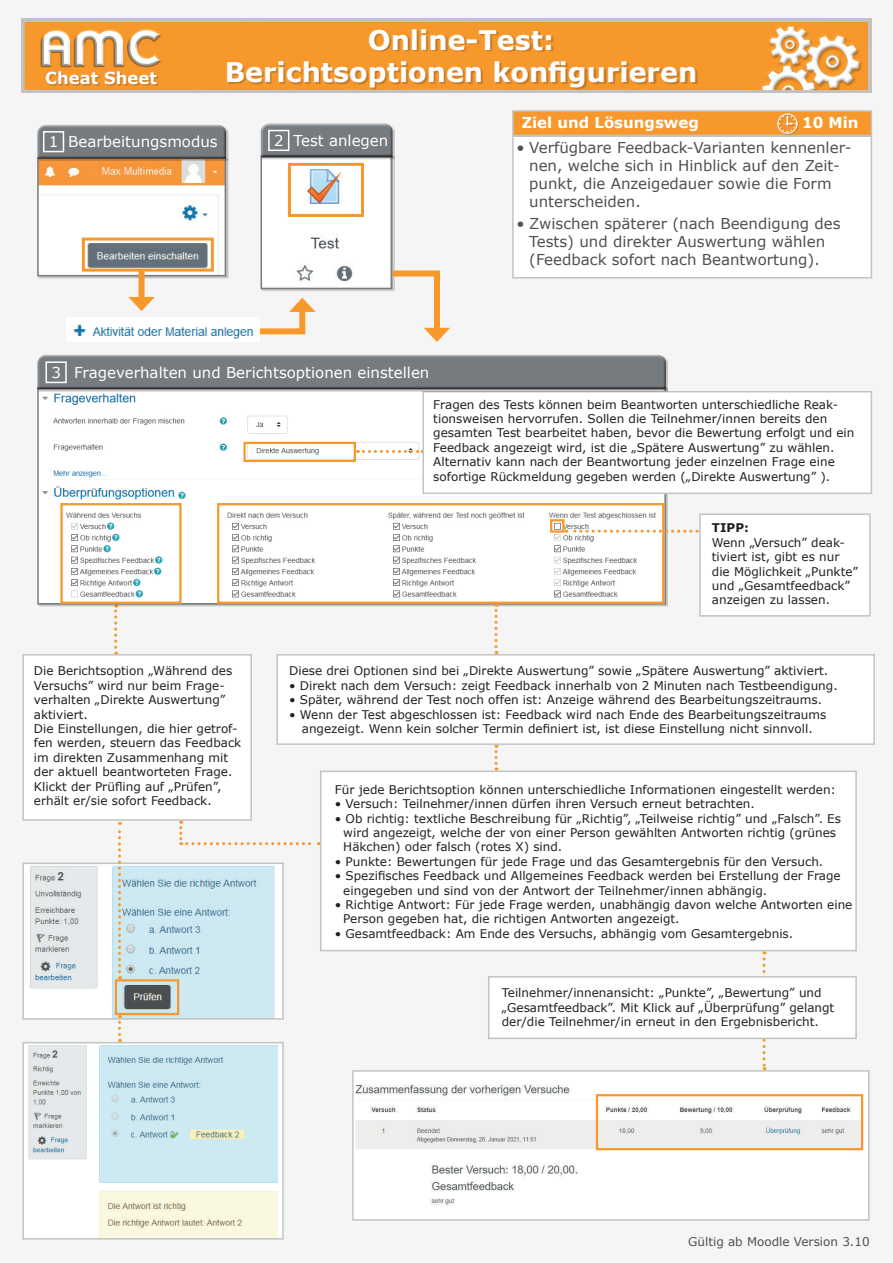
<style>
.page{position:relative;width:893px;height:1263px;background:#f5f5f5}
.page>*{position:absolute;margin:0;border:0;box-sizing:border-box;transform-origin:0 0}
.t1{font:700 27px "Verdana";color:#fff}
.t2{font:700 16.5px "Verdana";color:#fff}
.t3{font:15px/18px "Verdana";color:#4d4f51}
.t4{font:15px "Verdana";color:#fff}
.t5{font:700 15px "Verdana";color:#fff}
.t6{font:12px/14.4px "Verdana";color:#231f20}
.t7{font:12px "Verdana";color:#4d4f51}
.t8{font:700 12px "Verdana";color:#231f20}
</style>
<div class="page">
<img style="left:22px;top:18px;width:849px;height:75px">
<div style="left:228px;top:30px;width:469px;height:59px;background:#231f20;opacity:.25"></div>
<div style="left:47px;top:72px;width:111px;height:14px;background:#231f20;opacity:.25"></div>
<div style="left:512px;top:135px;width:360px;height:144px;background:#fff;border:2px solid #c2c3c3"></div>
<div style="left:512px;top:110px;width:360px;height:26px;background:#f7982c;border:2px solid #c2c3c3"></div>
<div style="left:778px;top:114px;width:21px;height:21px;background:#231f20;opacity:.25"></div>
<img style="left:777px;top:113px;width:20px;height:20px">
<img style="left:42px;top:393px;width:619px;height:205px">
<svg style="left:566px;top:530px;width:131px;height:3px"></svg>
<div style="left:38px;top:158px;width:190px;height:120px;background:#231f20;opacity:.25"></div>
<img style="left:40px;top:161px;width:183px;height:112px">
<div style="left:37px;top:157px;width:189px;height:119px;border:2px solid #767b7f"></div>
<div style="left:82px;top:238px;width:132px;height:34px;border:3px solid #f7982c"></div>
<div style="left:261px;top:157px;width:134px;height:135px;background:#231f20;opacity:.25"></div>
<img style="left:263px;top:159px;width:127px;height:127px">
<div style="left:260px;top:156px;width:133px;height:133px;border:2px solid #767b7f"></div>
<div style="left:139px;top:271px;width:6px;height:31px;background:#f7982c"></div>
<svg style="left:128px;top:297px;width:27px;height:14px"></svg>
<svg style="left:260px;top:298px;width:56px;height:37px"></svg>
<svg style="left:494px;top:745px;width:3px;height:25px"></svg>
<div style="left:243px;top:442px;width:113px;height:20px;border:2px solid #f7982c"></div>
<svg style="left:357px;top:450px;width:65px;height:3px"></svg>
<div style="left:422px;top:391px;width:450px;height:103px;background:#fff;border:2px solid #c2c3c3"></div>
<div style="left:60px;top:503px;width:122px;height:101px;border:2px solid #f7982c"></div>
<svg style="left:387px;top:268px;width:53px;height:47px"></svg>
<div style="left:550px;top:519px;width:14px;height:14px;border:2px solid #f7982c"></div>
<div style="left:699px;top:513px;width:172px;height:104px;background:#fff;border:2px solid #c2c3c3"></div>
<div style="left:276px;top:654px;width:599px;height:91px;background:#fff;border:2px solid #c2c3c3"></div>
<div style="left:320px;top:770px;width:537px;height:181px;background:#fff;border:2px solid #c2c3c3"></div>
<svg style="left:763px;top:951px;width:3px;height:119px"></svg>
<img style="left:30px;top:979px;width:245px;height:38px">
<div style="left:22px;top:862px;width:262px;height:158px;border:2px solid #c2c3c3"></div>
<svg style="left:22px;top:604px;width:297px;height:375px"></svg>
<div style="left:288px;top:163px;width:76px;height:54px;border:3px solid #f7982c"></div>
<img style="left:28px;top:1045px;width:250px;height:191px">
<div style="left:22px;top:1042px;width:262px;height:197px;border:2px solid #c2c3c3"></div>
<div style="left:115px;top:979px;width:64px;height:36px;border:2px solid #f7982c"></div>
<svg style="left:118px;top:1015px;width:3px;height:27px"></svg>
<div style="left:217px;top:503px;width:447px;height:101px;border:2px solid #f7982c"></div>
<img style="left:355px;top:1085px;width:509px;height:120px">
<div style="left:352px;top:1070px;width:518px;height:151px;border:2px solid #c2c3c3"></div>
<div style="left:596px;top:1094px;width:267px;height:56px;border:2px solid #f7982c"></div>
<div style="left:488px;top:976px;width:369px;height:63px;background:#fff;border:2px solid #c2c3c3"></div>
<svg style="left:494px;top:604px;width:3px;height:50px"></svg>
<div style="left:434px;top:273px;width:6px;height:60px;background:#f7982c"></div>
<svg style="left:424px;top:328px;width:26px;height:14px"></svg>
<img style="left:73px;top:324px;width:181px;height:15px">
<div style="left:38px;top:125px;width:190px;height:36px;background:#231f20;opacity:.25"></div>
<div style="left:36px;top:122px;width:191px;height:37px;background:#fff;opacity:.75"></div>
<div style="left:36px;top:127px;width:191px;height:32px;background:#231f20;opacity:.75"></div>
<div style="left:43px;top:131px;width:21px;height:21px;border:2px solid #fff"></div>
<div style="left:261px;top:124px;width:134px;height:35px;background:#d2d1d1"></div>
<div style="left:260px;top:120px;width:134px;height:38px;background:#fff;opacity:.75"></div>
<div style="left:260px;top:126px;width:135px;height:32px;background:#231f20;opacity:.75"></div>
<div style="left:268px;top:130px;width:21px;height:21px;border:2px solid #fff"></div>
<div style="left:38px;top:355px;width:630px;height:37px;background:#231f20;opacity:.25"></div>
<div style="left:37px;top:352px;width:630px;height:38px;background:#fff;opacity:.75"></div>
<div style="left:37px;top:357px;width:630px;height:34px;background:#231f20;opacity:.75"></div>
<div style="left:45px;top:361px;width:22px;height:22px;border:2px solid #fff"></div>
<h1 class="t1" style="left:368px;top:21px;width:188px">Online-Test:</h1>
<h2 class="t2" style="left:45px;top:66px;width:113px">Cheat Sheet</h2>
<h1 class="t1" style="left:225px;top:53px;width:474px">Berichtsoptionen konfigurieren</h1>
<p class="t5" style="left:522px;top:112px;width:179px">Ziel und Lösungsweg</p>
<p class="t5" style="left:802px;top:112px;width:58px">10 Min</p>
<p class="t3" style="left:529px;top:138px;width:324px;text-indent:-13px">• Verfügbare Feedback-Varianten kennenler&shy;nen, welche sich in Hinblick auf den Zeit&shy;punkt, die Anzeigedauer sowie die Form unterscheiden.</p>
<p class="t3" style="left:516px;top:214px;width:326px;text-align:center">• Zwischen späterer (nach Beendigung des<br>Tests) und direkter Auswertung wählen (Feedback sofort nach Beantwortung).</p>
<p class="t4" style="left:49px;top:131px;width:170px">1 Bearbeitungsmodus</p>
<p class="t4" style="left:274px;top:131px;width:116px">2 Test anlegen</p>
<p class="t4" style="left:51px;top:362px;width:380px">3 Frageverhalten und Berichtsoptionen einstellen</p>
<p class="t6" style="left:433px;top:397px;width:423px">Fragen des Tests können beim Beantworten unterschiedliche Reak&shy;tionsweisen hervorrufen. Sollen die Teilnehmer/innen bereits den gesamten Test bearbeitet haben, bevor die Bewertung erfolgt und ein Feedback angezeigt wird, ist die „Spätere Auswertung” zu wählen.<br>Alternativ kann nach der Beantwortung jeder einzelnen Frage eine sofortige Rückmeldung gegeben werden („Direkte Auswertung” ).</p>
<p class="t8" style="left:712px;top:520px;width:39px">TIPP:</p>
<p class="t6" style="left:712px;top:535px;width:148px">Wenn „Versuch” deak&shy;tiviert ist, gibt es nur die Möglichkeit „Punkte” und „Gesamtfeedback” anzeigen zu lassen.</p>
<p class="t6" style="left:34px;top:664px;width:209px">Die Berichtsoption „Während des<br>Versuchs” wird nur beim Frage&shy;verhalten „Direkte Auswertung” aktiviert.<br>Die Einstellungen, die hier getrof&shy;fen werden, steuern das Feedback im direkten Zusammenhang mit der aktuell beantworteten Frage.<br>Klickt der Prüfling auf „Prüfen”, erhält er/sie sofort Feedback.</p>
<p class="t6" style="left:289px;top:664px;width:541px">Diese drei Optionen sind bei „Direkte Auswertung” sowie „Spätere Auswertung” aktiviert.</p>
<p class="t6" style="left:289px;top:678px;width:550px">• Direkt nach dem Versuch: zeigt Feedback innerhalb von 2 Minuten nach Testbeendigung.</p>
<p class="t6" style="left:289px;top:692px;width:534px">• Später, während der Test noch offen ist: Anzeige während des Bearbeitungszeitraums.</p>
<p class="t6" style="left:289px;top:707px;width:539px;text-align:center">• Wenn der Test abgeschlossen ist: Feedback wird nach Ende des Bearbeitungszeitraums angezeigt. Wenn kein solcher Termin definiert ist, ist diese Einstellung nicht sinnvoll.</p>
<p class="t6" style="left:335px;top:782px;width:503px">Für jede Berichtsoption können unterschiedliche Informationen eingestellt werden:</p>
<p class="t6" style="left:335px;top:796px;width:421px">• Versuch: Teilnehmer/innen dürfen ihren Versuch erneut betrachten.</p>
<p class="t6" style="left:343px;top:811px;width:499px;text-indent:-8px">• Ob richtig: textliche Beschreibung für „Richtig”, „Teilweise richtig” und „Falsch”. Es wird angezeigt, welche der von einer Person gewählten Antworten richtig (grünes<br>Häkchen) oder falsch (rotes X) sind.</p>
<p class="t6" style="left:335px;top:854px;width:490px">• Punkte: Bewertungen für jede Frage und das Gesamtergebnis für den Versuch.</p>
<p class="t6" style="left:343px;top:868px;width:499px;text-indent:-8px">• Spezifisches Feedback und Allgemeines Feedback werden bei Erstellung der Frage eingegeben und sind von der Antwort der Teilnehmer/innen abhängig.</p>
<p class="t6" style="left:343px;top:897px;width:511px;text-indent:-8px">• Richtige Antwort: Für jede Frage werden, unabhängig davon welche Antworten eine<br>Person gegeben hat, die richtigen Antworten angezeigt.</p>
<p class="t6" style="left:335px;top:926px;width:460px">• Gesamtfeedback: Am Ende des Versuchs, abhängig vom Gesamtergebnis.</p>
<p class="t6" style="left:502px;top:986px;width:334px">Teilnehmer/innenansicht: „Punkte”, „Bewertung” und „Gesamtfeedback”. Mit Klick auf „Überprüfung” gelangt der/die Teilnehmer/in erneut in den Ergebnisbericht.</p>
<p class="t7" style="left:688px;top:1233px;width:183px">Gültig ab Moodle Version 3.10</p>
</div>
